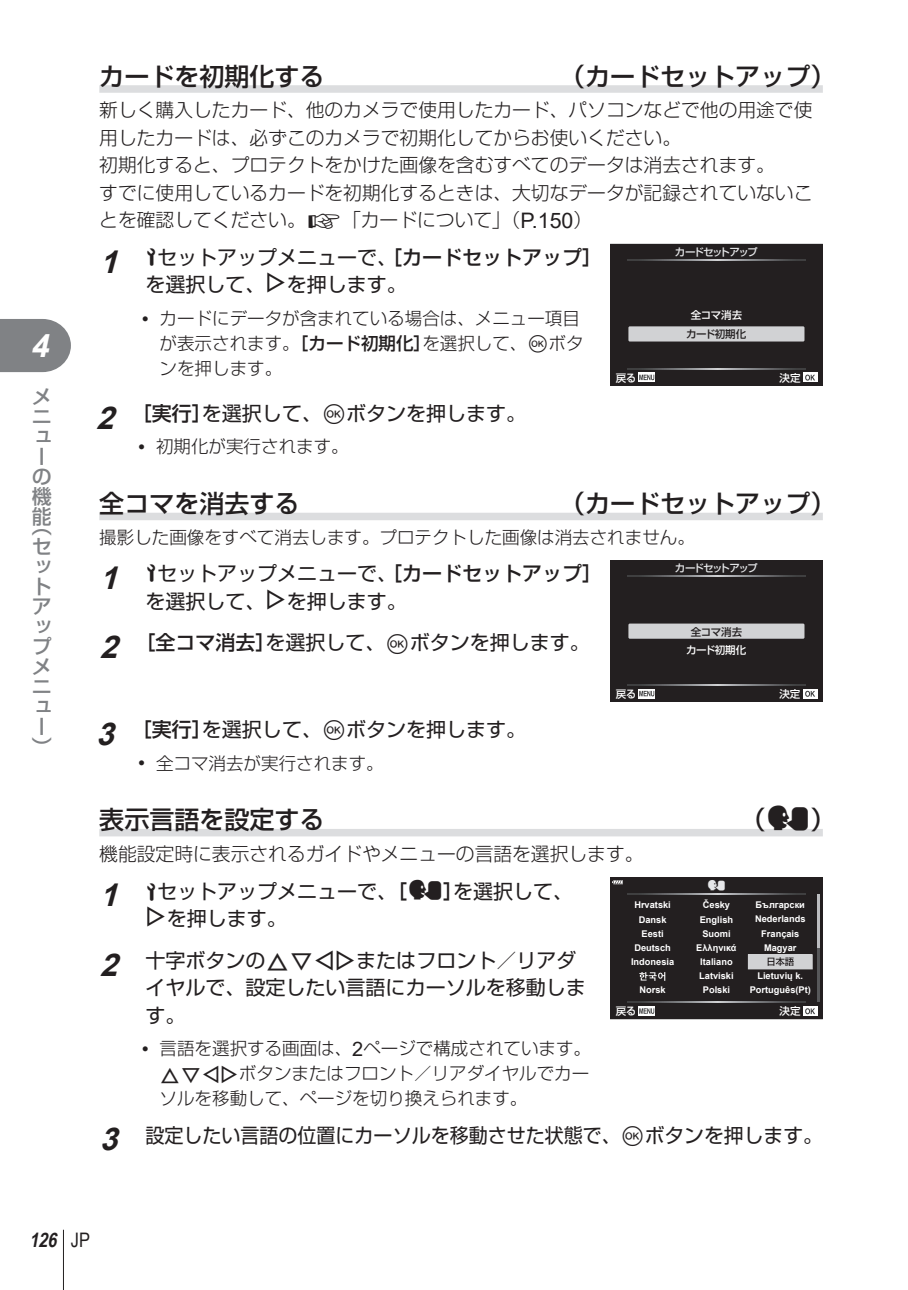
<style>
.page{position:relative;width:908px;height:1290px;background:#fff}
.page>*{position:absolute;margin:0;border:0;box-sizing:border-box;transform-origin:0 0}
.t1{font:italic 700 32.5px "Arial";color:#fff}
.t2{font:500 25px "Shin Go Pro";color:#231f20}
.t3{font:20px/27.5px "Shin Go Pro";color:#231f20}
.t4{font:20px "Shin Go Pro";color:#231f20;scale:.95 1}
.t5{font:500 20px/20px "Shin Go Pro";color:#808285}
.t6{font:italic 700 20px "Arial Narrow";color:#231f20}
.t7{font:300 18.75px/27.5px "Shin Go Pro";color:#231f20}
.t8{font:300 17.5px/25px "Shin Go Pro";color:#231f20}
.t9{font:500 10.5px "Shin Go Pro";letter-spacing:-.035em;color:#fff}
.t10{font:500 10.5px "Shin Go Pro";letter-spacing:-.145em;color:#e6e7e9}
.t11{font:500 10.5px "Shin Go Pro";letter-spacing:-.035em;color:#231f20}
.t12{font:10.5px "olympus 15";color:#e6e7e9}
.t13{font:700 9.25px/14.2px "Arial";color:#fff;text-align:center}
.s1{font-family:"Olympus 1";font-weight:400}
.s2{font-family:"Arial";font-weight:400;font-size:21.5px}
.s3{font-family:"Arial";font-weight:700;font-style:italic;font-size:31.25px}
.s4{font-family:"Olympus 27"}
.s5{font-weight:500}
.s6{font-family:"olympus 15"}
.s7{font-family:"Arial";font-weight:400;font-size:20px}
.s8{font-family:"Olympus 7";font-weight:400}
.s9{font-family:"Olympus 7"}
.s10{font-family:"olympus 15";font-weight:400}
.s11{font-weight:400;font-style:normal}
</style>
<div class="page">
<svg style="left:0;top:319px;width:71px;height:53px;background:#8a8c8f"></svg>
<hr style="left:63px;top:1230px;width:1px;height:60px;background:#231f20">
<div style="left:99px;top:85px;width:723px;height:8px;background:#dcdddf"></div>
<div style="left:99px;top:513px;width:723px;height:7px;background:#dcdddf"></div>
<div style="left:99px;top:829px;width:723px;height:7px;background:#dcdddf"></div>
<svg style="left:610px;top:244px;width:212px;height:142px;background:#363234"></svg>
<svg style="left:610px;top:560px;width:212px;height:142px;background:#363234"></svg>
<svg style="left:610px;top:877px;width:212px;height:142px;background:#2d2a2b"></svg>
<h1 class="t1" style="left:32px;top:324px;width:20px">4</h1>
<p class="t5" style="left:32px;top:384px;width:21px">メニューの機能</p>
<p class="t5" style="left:32px;top:514px;width:21px">（セットアップメニュー）</p>
<p class="t2" style="left:99px;top:56px;width:227px">カードを初期化する</p>
<p class="t2" style="left:560px;top:56px;width:277px">（カードセットアップ）</p>
<p class="t7" style="left:99px;top:94px;width:714px">新しく購入したカード、他のカメラで使用したカード、パソコンなどで他の用途で使用したカードは、必ずこのカメラで初期化してからお使いください。<br>初期化すると、プロテクトをかけた画像を含むすべてのデータは消去されます。<br>すでに使用しているカードを初期化するときは、大切なデータが記録されていないことを確認してください。<span class="s1">g</span>「カードについて」（<span class="s2">P.150</span>）</p>
<p class="t3" style="left:145px;top:241px;width:458px;text-indent:-46px"><span class="s3">1</span> <span class="s4">E</span>セットアップメニューで、<span class="s5">［カードセットアップ］</span>を選択して、<span class="s6">I</span>を押します。</p>
<p class="t8" style="left:159px;top:304px;width:425px;text-indent:-18px"><span class="s7">•</span> カードにデータが含まれている場合は、メニュー項目が表示されます。<span class="s5">［カード初期化］</span>を選択して、<span class="s8">Q</span>ボタンを押します。</p>
<p class="t9" style="left:615px;top:369px;width:22px">戻る</p>
<p class="t9" style="left:779px;top:369px;width:22px">決定</p>
<p class="t10" style="left:674px;top:243px;width:84px">カードセットアップ</p>
<p class="t9" style="left:690px;top:307px;width:53px">全コマ消去</p>
<p class="t11" style="left:686px;top:326px;width:62px">カード初期化</p>
<p class="t3" style="left:96px;top:397px;width:431px"><span class="s3">2</span> <span class="s5">［実行］</span>を選択して、<span class="s9">Q</span>ボタンを押します。</p>
<p class="t8" style="left:138px;top:432px;width:212px"><span class="s7">•</span> 初期化が実行されます。</p>
<p class="t2" style="left:99px;top:483px;width:202px">全コマを消去する</p>
<p class="t2" style="left:560px;top:483px;width:277px">（カードセットアップ）</p>
<p class="t8" style="left:99px;top:522px;width:596px">撮影した画像をすべて消去します。プロテクトした画像は消去されません。</p>
<p class="t3" style="left:145px;top:557px;width:458px;text-indent:-46px"><span class="s3">1</span> <span class="s4">E</span>セットアップメニューで、<span class="s5">［カードセットアップ］</span>を選択して、<span class="s6">I</span>を押します。</p>
<p class="t3" style="left:100px;top:626px;width:491px"><span class="s3">2</span> <span class="s5">［全コマ消去］</span>を選択して、<span class="s9">Q</span>ボタンを押します。</p>
<p class="t10" style="left:674px;top:559px;width:84px">カードセットアップ</p>
<p class="t11" style="left:690px;top:623px;width:53px">全コマ消去</p>
<p class="t9" style="left:686px;top:642px;width:62px">カード初期化</p>
<p class="t9" style="left:615px;top:685px;width:22px">戻る</p>
<p class="t9" style="left:779px;top:685px;width:22px">決定</p>
<p class="t3" style="left:96px;top:713px;width:431px"><span class="s3">3</span> <span class="s5">［実行］</span>を選択して、<span class="s9">Q</span>ボタンを押します。</p>
<p class="t8" style="left:138px;top:748px;width:247px"><span class="s7">•</span> 全コマ消去が実行されます。</p>
<p class="t2" style="left:99px;top:799px;width:227px">表示言語を設定する</p>
<p class="t2" style="left:740px;top:799px;width:96px">（<span class="s10">W</span>）</p>
<p class="t7" style="left:99px;top:838px;width:545px">機能設定時に表示されるガイドやメニューの言語を選択します。</p>
<p class="t3" style="left:145px;top:875px;width:429px;text-indent:-46px"><span class="s3">1</span> <span class="s4">E</span>セットアップメニューで、<span class="s5">［</span><span class="s6">W</span><span class="s5">］</span>を選択して、<br><span class="s6">I</span>を押します。</p>
<p class="t3" style="left:145px;top:944px;width:441px;text-indent:-46px"><span class="s3">2</span> 十字ボタンの<span class="s6">FGHI</span>またはフロント／リアダイヤルで、設定したい言語にカーソルを移動します。</p>
<p class="t8" style="left:159px;top:1034px;width:433px;text-align:justify;text-indent:-18px"><span class="s7">•</span> 言語を選択する画面は、<span class="s7">2</span>ページで構成されています。<span class="s10">FGHI</span>ボタンまたはフロント／リアダイヤルでカーソルを移動して、ページを切り換えられます。</p>
<p class="t12" style="left:706px;top:878px;width:20px">W</p>
<p class="t13" style="left:696px;top:898px;width:42px">Česky<br>English<br>Suomi<br>Ελληνικά<br>Italiano<br>Latviski<br>Polski</p>
<p class="t13" style="left:754px;top:898px;width:52px">Български<br>Nederlands<br>Français<br>Magyar</p>
<p class="t13" style="left:630px;top:898px;width:45px">Hrvatski<br>Dansk<br>Eesti<br>Deutsch<br>Indonesia</p>
<p class="t13" style="left:639px;top:983px;width:28px">Norsk</p>
<p class="t13" style="left:749px;top:969px;width:63px">Lietuvių k.<br>Português(Pt)</p>
<p class="t9" style="left:615px;top:1002px;width:22px">戻る</p>
<p class="t9" style="left:779px;top:1002px;width:22px">決定</p>
<p class="t4" style="left:100px;top:1118px;width:762px"><span class="s3">3</span> 設定したい言語の位置にカーソルを移動させた状態で、<span class="s9">Q</span>ボタンを押します。</p>
<p class="t6" style="left:29px;top:1225px;width:62px">126 <span class="s11">JP</span></p>
</div>
